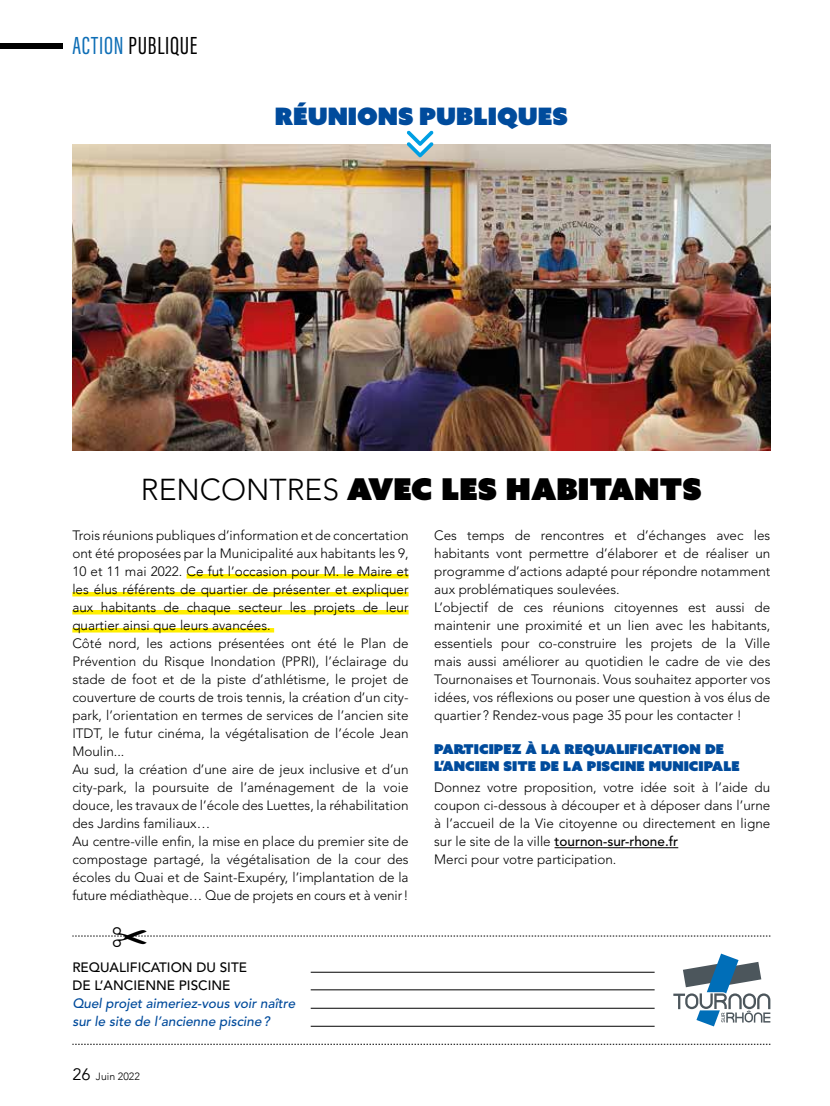
<style>
.page{position:relative;width:830px;height:1106px;background:#fff}
.page>*{position:absolute;margin:0;border:0;box-sizing:border-box;transform-origin:0 0}
.t1{font:30px "Azo Sans Uber";color:#000}
.t2{font:25.5px "Acumin Pro Extra Cond";letter-spacing:.03em;color:#000}
.t3{font:24px "Azo Sans Uber";color:#004b9c}
.t4{font:16.5px "Avenir";color:#000}
.t5{font:300 13.5px/18px "Avenir LT Std";color:#000}
.t6{font:300 13.5px/18px "Avenir";color:#000;text-align:justify}
.t7{font:13.5px/16.2px "Azo Sans Uber";color:#004b9c}
.t8{font:italic 500 13.5px/18px "Avenir LT Std";color:#004b9c}
.t9{font:500 13.5px/18px "Avenir LT Std";color:#000}
.t10{font:300 10.5px "Avenir";color:#000}
.s1{color:#0e6eb6}
.s2{font-family:"Avenir LT Std";font-weight:300}
.s3{font-family:"Avenir LT Std"}
.s4{font-weight:500}
</style>
<div class="page">
<div style="left:0;top:43px;width:63px;height:6px;background:#000"></div>
<img style="left:72px;top:144px;width:698px;height:306px">
<hr style="left:186px;top:574px;width:222px;height:4px;background:#fe0">
<hr style="left:72px;top:592px;width:336px;height:4px;background:#fe0">
<hr style="left:72px;top:610px;width:336px;height:4px;background:#fe0">
<hr style="left:72px;top:628px;width:202px;height:4px;background:#fe0">
<hr style="left:554px;top:847px;width:124px;height:1px;background:#000">
<hr style="left:310px;top:972px;width:344px;height:1px;background:#000">
<hr style="left:310px;top:989px;width:344px;height:1px;background:#000">
<hr style="left:310px;top:1008px;width:344px;height:1px;background:#000">
<hr style="left:310px;top:1026px;width:344px;height:1px;background:#000">
<svg style="left:72px;top:1044px;width:698px;height:1px"></svg>
<svg style="left:673px;top:953px;width:97px;height:73px"></svg>
<svg style="left:406px;top:131px;width:30px;height:26px"></svg>
<svg style="left:72px;top:935px;width:698px;height:2px"></svg>
<h2 class="t2" style="left:72px;top:30px;width:126px"><span class="s1">ACTION</span> PUBLIQUE</h2>
<h3 class="t3" style="left:275px;top:101px;width:294px">RÉUNIONS PUBLIQUES</h3>
<h1 class="t1" style="left:141px;top:469px;width:562px"><span class="s2">RENCONTRES</span> AVEC LES HABITANTS</h1>
<p class="t5" style="left:72px;top:526px;width:337px">Trois réunions publiques d’information et de concertation ont été proposées par la Municipalité aux habitants les 9,</p>
<p class="t6" style="left:72px;top:562px;width:337px"><span class="s3">10 et 11 mai 2022.</span> Ce fut l’occasion pour M. le Maire et les élus référents de quartier de présenter et expliquer aux habitants de chaque secteur les projets de leur quartier ainsi que leurs avancées.</p>
<p class="t5" style="left:72px;top:634px;width:337px">Côté nord, les actions présentées ont été le Plan de Prévention du Risque Inondation (PPRI), l’éclairage du stade de foot et de la piste d’athlétisme, le projet de couverture de courts de trois tennis, la création d’un city&shy;park, l’orientation en termes de services de l’ancien site ITDT, le futur cinéma, la végétalisation de l’école Jean Moulin...<br>Au sud, la création d’une aire de jeux inclusive et d’un city-park, la poursuite de l’aménagement de la voie douce, les travaux de l’école des Luettes, la réhabilitation des Jardins familiaux…<br>Au centre-ville enfin, la mise en place du premier site de compostage partagé, la végétalisation de la cour des écoles du Quai et de Saint-Exupéry, l’implantation de la future médiathèque… Que de projets en cours et à venir!</p>
<p class="t9" style="left:72px;top:959px;width:176px">REQUALIFICATION DU SITE<br>DE L’ANCIENNE PISCINE</p>
<p class="t8" style="left:72px;top:995px;width:224px">Quel projet aimeriez-vous voir naître sur le site de l’ancienne piscine?</p>
<p class="t4" style="left:72px;top:1064px;width:20px">26</p>
<p class="t10" style="left:96px;top:1070px;width:45px">Juin 2022</p>
<p class="t5" style="left:434px;top:526px;width:337px">Ces temps de rencontres et d’échanges avec les habitants vont permettre d’élaborer et de réaliser un programme d’actions adapté pour répondre notamment aux problématiques soulevées.<br>L’objectif de ces réunions citoyennes est aussi de maintenir une proximité et un lien avec les habitants, essentiels pour co-construire les projets de la Ville mais aussi améliorer au quotidien le cadre de vie des Tournonaises et Tournonais. Vous souhaitez apporter vos idées, vos réflexions ou poser une question à vos élus de quartier ? Rendez-vous page 35 pour les contacter !</p>
<p class="t7" style="left:434px;top:741px;width:307px">PARTICIPEZ À LA REQUALIFICATION DE<br>L’ANCIEN SITE DE LA PISCINE MUNICIPALE</p>
<p class="t5" style="left:434px;top:778px;width:337px">Donnez votre proposition, votre idée soit à l’aide du coupon ci-dessous à découper et à déposer dans l’urne à l’accueil de la Vie citoyenne ou directement en ligne sur le site de la ville <span class="s4">tournon-sur-rhone.fr<br></span>Merci pour votre participation.</p>
</div>
